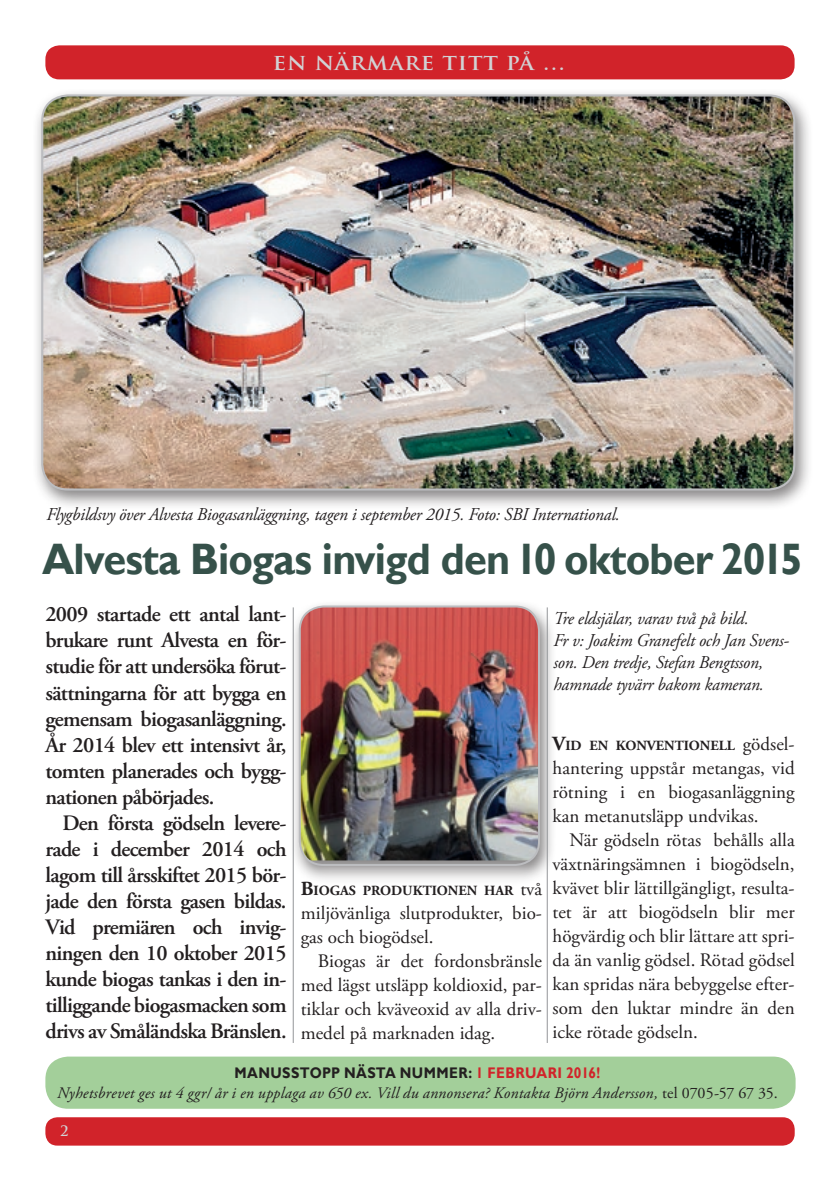
<style>
.page{position:relative;width:840px;height:1191px;background:#fff}
.page>*{position:absolute;margin:0;border:0;box-sizing:border-box;transform-origin:0 0}
.t1{font:700 44px "Gill Sans";letter-spacing:-.02em;color:#36514a;scale:.94 1}
.t2{font:600 22px/26px "Adobe Garamond Pro";letter-spacing:-.03em;color:#231f20;text-align:justify}
.t3{font:700 22px "Trajan Pro";letter-spacing:.03em;color:#d1d2d4;scale:1.05 1}
.t4{font:19px/24px "Adobe Garamond Pro";color:#231f20;text-align:justify}
.t5{font:italic 18px/22px "Adobe Garamond Pro";letter-spacing:-.01em;color:#231f20}
.t6{font:italic 16px "Adobe Garamond Pro";letter-spacing:.015em;color:#231f20}
.t7{font:700 15.4px "Gill Sans";letter-spacing:.025em;color:#231f20;scale:.9 1}
.t8{font:700 14px "Adobe Garamond Pro";color:#231f20}
.t9{font:700 14px "Trajan Pro";color:#d1d2d4}
.s1{font-size:20px}
.s2{font-weight:400;font-size:19px}
.s3{color:#d1232a}
.s4{font-style:normal}
</style>
<div class="page">
<div style="left:45px;top:1056px;width:750px;height:52px;background:#a3cf9a;border-radius:23px"></div>
<div style="left:45px;top:1117px;width:749px;height:28px;background:#d1232a;border-radius:12px"></div>
<div style="left:45px;top:45px;width:749px;height:34px;background:#d1232a;border-radius:14px"></div>
<div style="left:32px;top:88px;width:780px;height:423px;background:#231f20;opacity:.55"></div>
<img style="left:42px;top:95px;width:751px;height:394px">
<div style="left:41px;top:94px;width:754px;height:396px;border:2px solid #bcbdc0;border-radius:26px"></div>
<div style="left:290px;top:600px;width:266px;height:285px;background:#231f20;opacity:.55"></div>
<img style="left:299px;top:606px;width:239px;height:254px">
<div style="left:298px;top:605px;width:241px;height:261px;border:2px solid #bcbdc0;border-radius:24px"></div>
<hr style="left:292px;top:607px;width:1px;height:436px;background:#939598">
<hr style="left:546px;top:607px;width:1px;height:436px;background:#939598">
<p class="t3" style="left:273px;top:49px;width:280px">EN NÄRMARE TITT PÅ …</p>
<p class="t5" style="left:46px;top:504px;width:574px">Flygbildsvy över Alvesta Biogasanläggning, tagen i september 2015. Foto: SBI International.</p>
<h1 class="t1" style="left:42px;top:533px;width:810px">Alvesta Biogas invigd den 10 oktober 2015</h1>
<p class="t2" style="left:45px;top:602px;width:242px">2009 startade ett antal lant&shy;brukare runt Alvesta en för&shy;studie för att undersöka förut&shy;sättningarna för att bygga en gemensam biogasanläggning.<br>År 2014 blev ett intensivt år, tomten planerades och bygg&shy;nationen påbörjades.</p>
<p class="t2" style="left:45px;top:810px;width:242px;text-indent:17px">Den första gödseln levere&shy;rade i december 2014 och lagom till årsskiftet 2015 bör&shy;jade den första gasen bildas.<br>Vid premiären och invig&shy;ningen den 10 oktober 2015 kunde biogas tankas i den in&shy;tilliggande biogasmacken som drivs av Småländska Bränslen.</p>
<p class="t5" style="left:553px;top:608px;width:237px">Tre eldsjälar, varav två på bild.<br>Fr v: Joakim Granefelt och Jan Svens&shy;son. Den tredje, Stefan Bengtsson, hamnade tyvärr bakom kameran.</p>
<p class="t8" style="left:552px;top:737px;width:243px"><span class="s1">V</span>ID EN KONVENTIONELL <span class="s2">gödsel-</span></p>
<p class="t4" style="left:552px;top:757px;width:243px">hantering uppstår metangas, vid rötning i en biogasanläggning kan metanutsläpp undvikas.</p>
<p class="t4" style="left:552px;top:829px;width:243px;text-indent:17px">När gödseln rötas behålls alla växtnäringsämnen i biogödseln, kvävet blir lättillgängligt, resulta&shy;tet är att biogödseln blir mer högvärdig och blir lättare att spri&shy;da än vanlig gödsel. Rötad gödsel kan spridas nära bebyggelse efter&shy;som den luktar mindre än den icke rötade gödseln.</p>
<p class="t8" style="left:300px;top:882px;width:242px"><span class="s1">B</span>IOGAS PRODUKTIONEN HAR <span class="s2">två</span></p>
<p class="t4" style="left:300px;top:901px;width:242px">miljövänliga slutprodukter, bio&shy;gas och biogödsel.</p>
<p class="t4" style="left:300px;top:949px;width:242px;text-indent:17px">Biogas är det fordonsbränsle med lägst utsläpp koldioxid, par&shy;tiklar och kväveoxid av alla driv&shy;medel på marknaden idag.</p>
<p class="t7" style="left:234px;top:1063px;width:407px">MANUSSTOPP NÄSTA NUMMER: <span class="s3">1 FEBRUARI 2016!</span></p>
<p class="t6" style="left:57px;top:1083px;width:721px">Nyhetsbrevet ges ut 4 ggr/ år i en upplaga av 650 ex. Vill du annonsera? Kontakta Björn Andersson, <span class="s4">tel 0705-57 67 35.</span></p>
<p class="t9" style="left:60px;top:1122px;width:10px">2</p>
</div>
